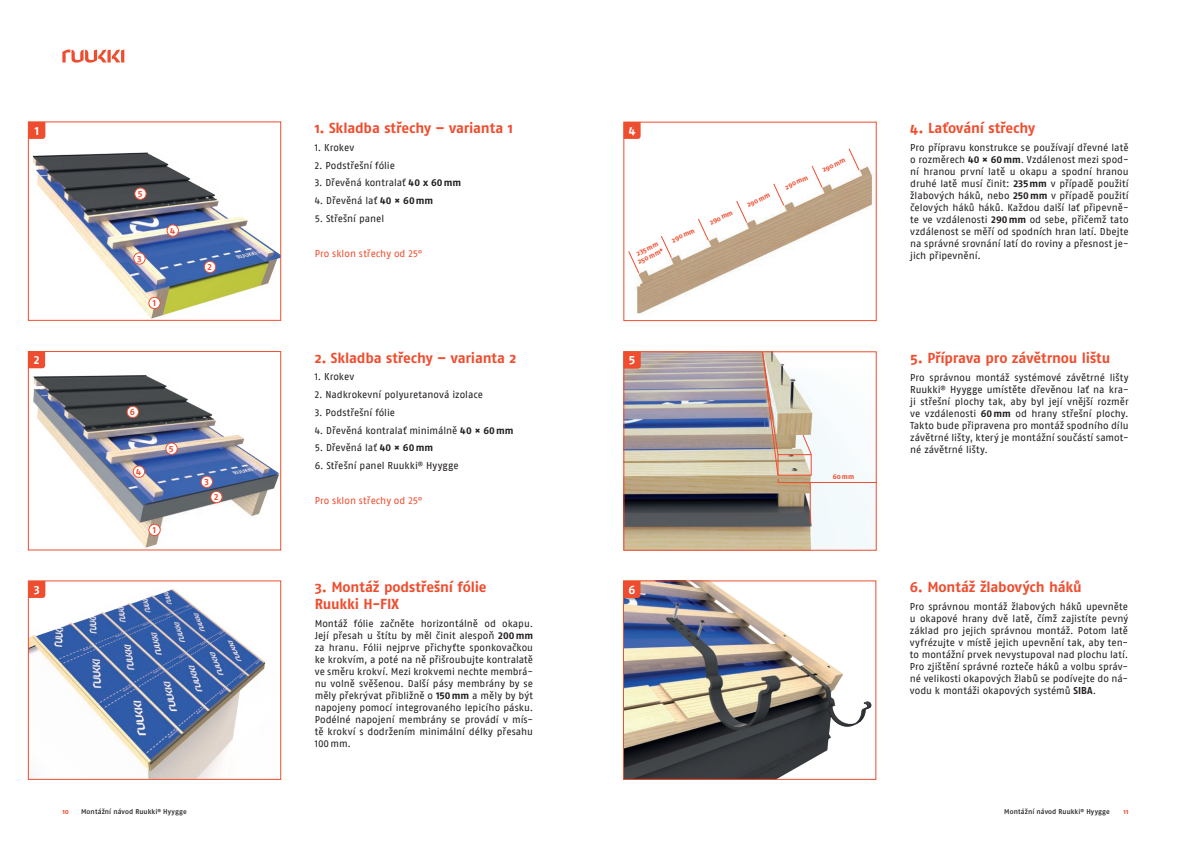
<style>
.page{position:relative;width:1191px;height:842px;background:#fff}
.page>*{position:absolute;margin:0;border:0;box-sizing:border-box;transform-origin:0 0}
.t1{font:700 14.5px/17px "Fago Pro";letter-spacing:-.005em;color:#ef4d2f}
.t2{font:700 12.1px "Fago Pro";color:#fff}
.t3{font:700 12px "Fago Pro";color:#fff}
.t4{font:10px/12px "Fago Pro";color:#231f20;text-align:justify}
.t5{font:10px "Fago Pro";letter-spacing:.005em;color:#ef4d2f}
.t6{font:700 9px "Fago Pro";color:#ef4d2f}
.t7{font:500 7px "Fago Pro";letter-spacing:.015em;color:#231f20}
.t8{font:700 7px/8px "Fago Pro";letter-spacing:.005em;color:#ef4d2f}
.s1{font-weight:700}
</style>
<div class="page">
<img style="left:30px;top:583px;width:236px;height:195px">
<div style="left:28px;top:581px;width:253px;height:199px;border:1px solid #ef4d2f"></div>
<img style="left:32px;top:124px;width:247px;height:195px">
<div style="left:149px;top:297px;width:11px;height:12px;background:#fff;border-radius:50%"></div>
<div style="left:148px;top:297px;width:13px;height:12px;border:1px solid #ef4d2f;border-radius:50%"></div>
<div style="left:204px;top:261px;width:12px;height:12px;background:#fff;border-radius:50%"></div>
<div style="left:204px;top:261px;width:12px;height:12px;border:1px solid #ef4d2f;border-radius:50%"></div>
<div style="left:134px;top:253px;width:11px;height:11px;background:#fff;border-radius:50%"></div>
<div style="left:133px;top:252px;width:13px;height:13px;border:1px solid #ef4d2f;border-radius:50%"></div>
<div style="left:167px;top:225px;width:11px;height:11px;background:#fff;border-radius:50%"></div>
<div style="left:167px;top:224px;width:12px;height:13px;border:1px solid #ef4d2f;border-radius:50%"></div>
<div style="left:135px;top:188px;width:11px;height:11px;background:#fff;border-radius:50%"></div>
<div style="left:134px;top:188px;width:13px;height:12px;border:1px solid #ef4d2f;border-radius:50%"></div>
<div style="left:28px;top:122px;width:253px;height:199px;border:1px solid #ef4d2f"></div>
<img style="left:635px;top:166px;width:238px;height:148px">
<img style="left:30px;top:355px;width:249px;height:193px">
<div style="left:149px;top:524px;width:11px;height:12px;background:#fff;border-radius:50%"></div>
<div style="left:148px;top:524px;width:13px;height:12px;border:1px solid #ef4d2f;border-radius:50%"></div>
<div style="left:211px;top:491px;width:11px;height:12px;background:#fff;border-radius:50%"></div>
<div style="left:210px;top:491px;width:13px;height:12px;border:1px solid #ef4d2f;border-radius:50%"></div>
<div style="left:201px;top:476px;width:11px;height:11px;background:#fff;border-radius:50%"></div>
<div style="left:201px;top:476px;width:12px;height:12px;border:1px solid #ef4d2f;border-radius:50%"></div>
<div style="left:166px;top:443px;width:11px;height:11px;background:#fff;border-radius:50%"></div>
<div style="left:165px;top:442px;width:13px;height:13px;border:1px solid #ef4d2f;border-radius:50%"></div>
<div style="left:133px;top:466px;width:12px;height:11px;background:#fff;border-radius:50%"></div>
<div style="left:133px;top:465px;width:12px;height:13px;border:1px solid #ef4d2f;border-radius:50%"></div>
<div style="left:127px;top:406px;width:11px;height:12px;background:#fff;border-radius:50%"></div>
<div style="left:127px;top:406px;width:12px;height:12px;border:1px solid #ef4d2f;border-radius:50%"></div>
<div style="left:28px;top:351px;width:253px;height:199px;border:1px solid #ef4d2f"></div>
<img style="left:625px;top:583px;width:247px;height:195px">
<div style="left:623px;top:581px;width:253px;height:199px;border:1px solid #ef4d2f"></div>
<img style="left:625px;top:353px;width:249px;height:195px">
<svg style="left:762px;top:353px;width:112px;height:130px"></svg>
<hr style="left:809px;top:482px;width:1px;height:42px;background:#ef4d2f">
<div style="left:623px;top:351px;width:253px;height:199px;border:1px solid #ef4d2f"></div>
<svg style="left:62px;top:50px;width:62px;height:13px"></svg>
<svg style="left:28px;top:581px;width:17px;height:17px"></svg>
<svg style="left:28px;top:122px;width:17px;height:17px"></svg>
<svg style="left:623px;top:122px;width:239px;height:158px"></svg>
<svg style="left:28px;top:351px;width:17px;height:17px"></svg>
<svg style="left:623px;top:581px;width:17px;height:17px"></svg>
<svg style="left:623px;top:351px;width:18px;height:18px"></svg>
<h1 class="t1" style="left:315px;top:120px;width:200px">1. Skladba střechy – varianta 1</h1>
<p class="t4" style="left:315px;top:142px;width:41px">1. Krokev</p>
<p class="t4" style="left:315px;top:159px;width:82px">2. Podstřešní fólie</p>
<p class="t4" style="left:315px;top:177px;width:148px">3. Dřevěná kontralať <span class="s1">40 x 60mm</span></p>
<p class="t4" style="left:315px;top:195px;width:120px">4. Dřevěná lať <span class="s1">40 × 60mm</span></p>
<p class="t4" style="left:315px;top:212px;width:71px">5. Střešní panel</p>
<p class="t5" style="left:315px;top:248px;width:109px">Pro sklon střechy od 25°</p>
<p class="t3" style="left:35px;top:123px;width:6px">1</p>
<p class="t3" style="left:629px;top:123px;width:8px">4</p>
<p class="t6" style="left:138px;top:188px;width:6px">5</p>
<p class="t6" style="left:170px;top:225px;width:7px">4</p>
<p class="t8" style="left:633px;top:251px;width:29px;rotate:-25deg">235mm<br>250mm*</p>
<p class="t6" style="left:137px;top:253px;width:6px">3</p>
<p class="t6" style="left:208px;top:262px;width:6px">2</p>
<p class="t8" style="left:670px;top:237px;width:26px;rotate:-25deg">290mm</p>
<p class="t6" style="left:153px;top:298px;width:5px">1</p>
<p class="t8" style="left:708px;top:219px;width:26px;rotate:-25deg">290mm</p>
<p class="t8" style="left:745px;top:201px;width:26px;rotate:-25deg">290mm</p>
<p class="t8" style="left:783px;top:184px;width:26px;rotate:-25deg">290mm</p>
<p class="t8" style="left:821px;top:166px;width:26px;rotate:-25deg">290mm</p>
<h1 class="t1" style="left:910px;top:120px;width:126px">4. Laťování střechy</h1>
<p class="t4" style="left:910px;top:142px;width:220px">Pro přípravu konstrukce se používají dřevné latě o rozměrech <span class="s1">40 × 60mm</span>. Vzdálenost mezi spod&shy;ní hranou první latě u okapu a spodní hranou druhé latě musí činit: <span class="s1">235mm</span> v případě použití žlabových háků, nebo <span class="s1">250mm</span> v případě použití čelových háků háků. Každou další lať připevně&shy;te ve vzdálenosti <span class="s1">290mm</span> od sebe, přičemž tato vzdálenost se měří od spodních hran latí. Dbejte na správné srovnání latí do roviny a přesnost je&shy;jich připevnění.</p>
<p class="t3" style="left:34px;top:353px;width:7px">2</p>
<p class="t3" style="left:34px;top:582px;width:7px">3</p>
<p class="t6" style="left:130px;top:407px;width:7px">6</p>
<p class="t6" style="left:136px;top:466px;width:7px">4</p>
<p class="t6" style="left:169px;top:443px;width:6px">5</p>
<p class="t6" style="left:153px;top:524px;width:5px">1</p>
<p class="t6" style="left:204px;top:476px;width:6px">3</p>
<p class="t6" style="left:214px;top:492px;width:6px">2</p>
<h1 class="t1" style="left:315px;top:349px;width:203px">2. Skladba střechy – varianta 2</h1>
<p class="t4" style="left:315px;top:371px;width:41px">1. Krokev</p>
<p class="t4" style="left:315px;top:389px;width:170px">2. Nadkrokevní polyuretanová izolace</p>
<p class="t4" style="left:315px;top:406px;width:82px">3. Podstřešní fólie</p>
<p class="t4" style="left:315px;top:424px;width:200px">4. Dřevěná kontralať minimálně <span class="s1">40 × 60mm</span></p>
<p class="t4" style="left:315px;top:442px;width:120px">5. Dřevěná lať <span class="s1">40 × 60mm</span></p>
<p class="t4" style="left:315px;top:459px;width:145px">6. Střešní panel Ruukki<sup>®</sup> Hyygge</p>
<p class="t5" style="left:315px;top:495px;width:109px">Pro sklon střechy od 25°</p>
<h1 class="t1" style="left:315px;top:579px;width:173px">3. Montáž podstřešní fólie<br>Ruukki H-FIX</h1>
<p class="t4" style="left:315px;top:618px;width:220px">Montáž fólie začněte horizontálně od okapu.<br>Její přesah u štítu by měl činit alespoň <span class="s1">200mm </span>za hranu. Fólii nejprve přichyťte sponkovačkou ke krokvím, a poté na ně přišroubujte kontralatě ve směru krokví. Mezi krokvemi nechte membrá&shy;nu volně svěšenou. Další pásy membrány by se měly překrývat přibližně o <span class="s1">150mm</span> a měly by být napojeny pomocí integrovaného lepicího pásku.<br>Podélné napojení membrány se provádí v mís&shy;tě krokví s dodržením minimální délky přesahu 100mm.</p>
<p class="t2" style="left:629px;top:353px;width:8px">5</p>
<h1 class="t1" style="left:910px;top:349px;width:202px">5. Příprava pro závětrnou lištu</h1>
<p class="t4" style="left:910px;top:371px;width:220px">Pro správnou montáž systémové závětrné lišty Ruukki<sup>®</sup> Hyygge umístěte dřevěnou lať na kra&shy;ji střešní plochy tak, aby byl její vnější rozměr ve vzdálenosti <span class="s1">60mm</span> od hrany střešní plochy.<br>Takto bude připravena pro montáž spodního dílu závětrné lišty, který je montážní součástí samot&shy;né závětrné lišty.</p>
<p class="t3" style="left:628px;top:582px;width:8px">6</p>
<p class="t8" style="left:832px;top:473px;width:23px">60mm</p>
<h1 class="t1" style="left:910px;top:579px;width:173px">6. Montáž žlabových háků</h1>
<p class="t4" style="left:910px;top:601px;width:220px">Pro správnou montáž žlabových háků upevněte u okapové hrany dvě latě, čímž zajistíte pevný základ pro jejich správnou montáž. Potom latě vyfrézujte v místě jejich upevnění tak, aby ten&shy;to montážní prvek nevystupoval nad plochu latí.<br>Pro zjištění správné rozteče háků a volbu správ&shy;né velikosti okapových žlabů se podívejte do ná&shy;vodu k montáži okapových systémů <span class="s1">SIBA</span>.</p>
<p class="t7" style="left:81px;top:807px;width:107px">Montážní návod Ruukki<sup>®</sup> Hyygge</p>
<p class="t7" style="left:1004px;top:807px;width:107px">Montážní návod Ruukki<sup>®</sup> Hyygge</p>
<p class="t8" style="left:62px;top:807px;width:8px">10</p>
<p class="t8" style="left:1123px;top:807px;width:7px">11</p>
</div>
